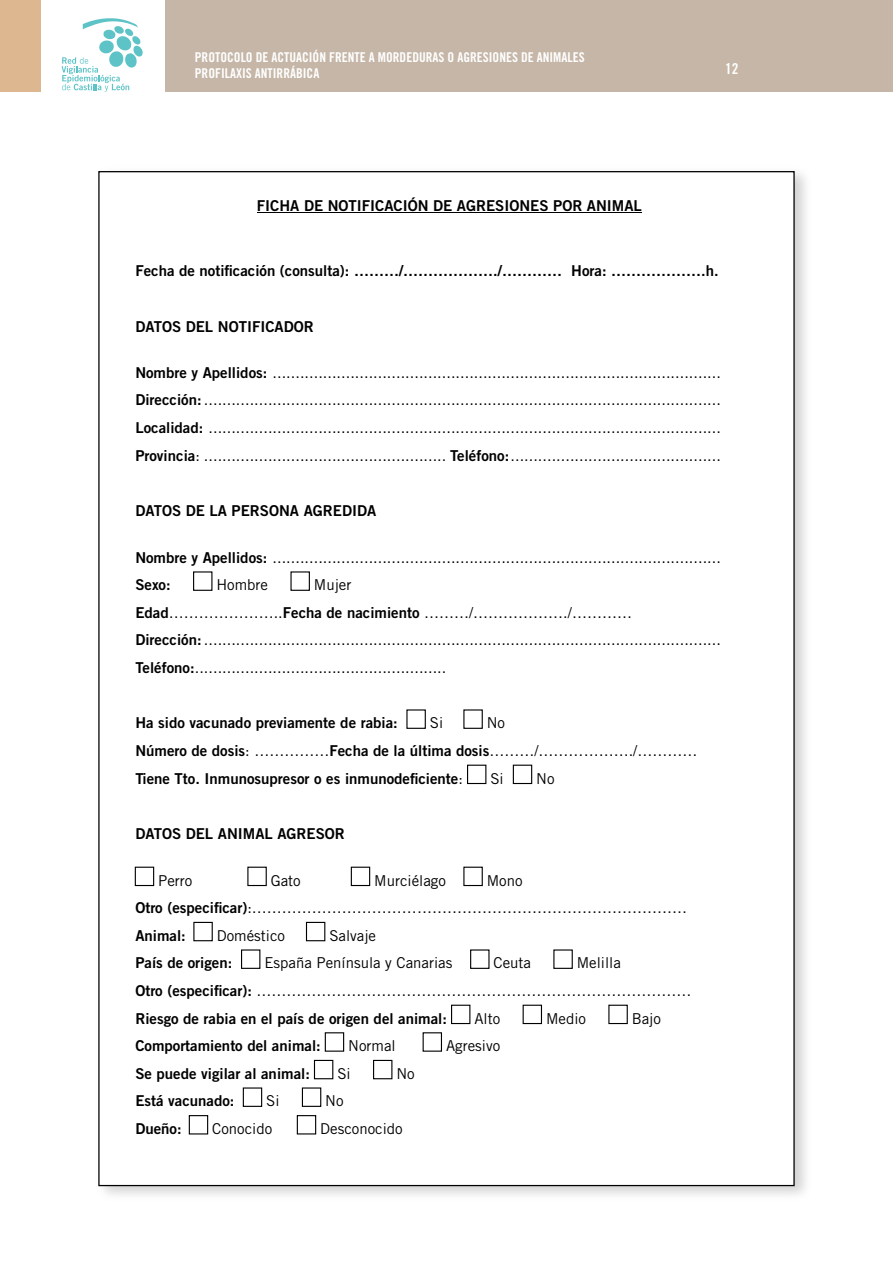
<style>
.page{position:relative;width:893px;height:1263px;background:#fff}
.page>*{position:absolute;margin:0;border:0;box-sizing:border-box;transform-origin:0 0}
.t1{font:15px/27.6px "Trade Gothic LT Std";color:#000}
.t2{font:15px/27.6px "Trade Gothic LT Std Bd 2";color:#000}
.t3{font:15px "Trade Gothic LT Std Bd Cn 20";color:#fff}
.t4{font:13.5px/16.2px "Trade Gothic LT Std Bd Cn 20";color:#fff}
.s1{font-family:"Trade Gothic LT Std Bd 2"}
.s2{font-family:"Trade Gothic LT Std"}
</style>
<div class="page">
<div style="left:98px;top:171px;width:697px;height:1015px;background:#fff;border:1px solid #000"></div>
<div style="left:165px;top:0;width:728px;height:91px;background:#c5b6a7"></div>
<div style="left:0;top:0;width:40px;height:91px;background:#ddb790"></div>
<hr style="left:257px;top:212px;width:385px;height:1px;background:#000">
<div style="left:193px;top:571px;width:19px;height:20px;border:1px solid #000"></div>
<div style="left:290px;top:571px;width:20px;height:20px;border:1px solid #000"></div>
<div style="left:463px;top:709px;width:20px;height:20px;border:1px solid #000"></div>
<div style="left:406px;top:709px;width:20px;height:20px;border:1px solid #000"></div>
<div style="left:467px;top:765px;width:19px;height:19px;border:1px solid #000"></div>
<div style="left:513px;top:765px;width:19px;height:19px;border:1px solid #000"></div>
<div style="left:135px;top:867px;width:19px;height:19px;border:1px solid #000"></div>
<div style="left:247px;top:867px;width:20px;height:19px;border:1px solid #000"></div>
<div style="left:351px;top:867px;width:19px;height:19px;border:1px solid #000"></div>
<div style="left:463px;top:867px;width:20px;height:19px;border:1px solid #000"></div>
<div style="left:193px;top:922px;width:20px;height:19px;border:1px solid #000"></div>
<div style="left:306px;top:922px;width:19px;height:19px;border:1px solid #000"></div>
<div style="left:241px;top:949px;width:19px;height:20px;border:1px solid #000"></div>
<div style="left:553px;top:949px;width:20px;height:20px;border:1px solid #000"></div>
<div style="left:470px;top:949px;width:19px;height:20px;border:1px solid #000"></div>
<div style="left:451px;top:1005px;width:19px;height:19px;border:1px solid #000"></div>
<div style="left:523px;top:1005px;width:19px;height:19px;border:1px solid #000"></div>
<div style="left:608px;top:1005px;width:20px;height:19px;border:1px solid #000"></div>
<div style="left:325px;top:1032px;width:19px;height:20px;border:1px solid #000"></div>
<div style="left:314px;top:1060px;width:19px;height:19px;border:1px solid #000"></div>
<div style="left:373px;top:1060px;width:19px;height:19px;border:1px solid #000"></div>
<div style="left:243px;top:1087px;width:19px;height:20px;border:1px solid #000"></div>
<div style="left:302px;top:1087px;width:19px;height:20px;border:1px solid #000"></div>
<div style="left:189px;top:1115px;width:19px;height:19px;border:1px solid #000"></div>
<div style="left:297px;top:1115px;width:19px;height:19px;border:1px solid #000"></div>
<svg style="left:62px;top:18px;width:81px;height:74px"></svg>
<p class="t4" style="left:195px;top:51px;width:391px">PROTOCOLO DE ACTUACIÓN FRENTE A MORDEDURAS O AGRESIONES DE ANIMALES<br>PROFILAXIS ANTIRRÁBICA</p>
<p class="t3" style="left:725px;top:63px;width:15px">12</p>
<p class="t2" style="left:257px;top:194px;width:386px">FICHA DE NOTIFICACIÓN DE AGRESIONES POR ANIMAL</p>
<p class="t2" style="left:135px;top:259px;width:585px">Fecha de notificación (consulta): ………/………………./………… Hora: ……………….h.</p>
<p class="t2" style="left:135px;top:314px;width:180px">DATOS DEL NOTIFICADOR</p>
<p class="t1" style="left:135px;top:361px;width:587px;text-align:justify"><span class="s1">Nombre y Apellidos:</span> ..................................................................................................<br><span class="s1">Dirección:</span> .................................................................................................................<br><span class="s1">Localidad:</span> ................................................................................................................<br><span class="s1">Provincia</span>: ..................................................... <span class="s1">Teléfono:</span>..............................................</p>
<p class="t2" style="left:135px;top:499px;width:242px">DATOS DE LA PERSONA AGREDIDA</p>
<p class="t1" style="left:135px;top:545px;width:587px"><span class="s1">Nombre y Apellidos:</span> ..................................................................................................</p>
<p class="t2" style="left:135px;top:573px;width:37px">Sexo:</p>
<p class="t1" style="left:216px;top:573px;width:53px">Hombre</p>
<p class="t1" style="left:135px;top:573px;width:587px;text-indent:179px">Mujer<br><span class="s1">Edad</span>…………………..<span class="s1">Fecha de nacimiento</span> ………/………………./…………<br><span class="s1">Dirección:</span> .................................................................................................................<br><span class="s1">Teléfono:</span>.......................................................</p>
<p class="t2" style="left:135px;top:711px;width:264px">Ha sido vacunado previamente de rabia:</p>
<p class="t1" style="left:430px;top:711px;width:15px">Si</p>
<p class="t1" style="left:487px;top:711px;width:20px">No</p>
<p class="t2" style="left:135px;top:739px;width:564px">Número de dosis<span class="s2">: ……………</span>Fecha de la última dosis<span class="s2">………/………………./…………<br></span>Tiene Tto. Inmunosupresor o es inmunodeficiente<span class="s2">:</span></p>
<p class="t1" style="left:490px;top:766px;width:15px">Si</p>
<p class="t1" style="left:536px;top:766px;width:20px">No</p>
<p class="t2" style="left:135px;top:822px;width:211px">DATOS DEL ANIMAL AGRESOR</p>
<p class="t1" style="left:158px;top:868px;width:36px">Perro</p>
<p class="t1" style="left:271px;top:868px;width:31px">Gato</p>
<p class="t1" style="left:374px;top:868px;width:73px">Murciélago</p>
<p class="t1" style="left:135px;top:868px;width:553px;text-indent:351px">Mono<br><span class="s1">Otro (especificar)</span>:……………………………………………………………………………</p>
<p class="t2" style="left:135px;top:923px;width:52px">Animal:</p>
<p class="t1" style="left:217px;top:923px;width:70px">Doméstico</p>
<p class="t1" style="left:329px;top:923px;width:48px">Salvaje</p>
<p class="t2" style="left:135px;top:951px;width:99px">País de origen:</p>
<p class="t1" style="left:264px;top:951px;width:189px">España Península y Canarias</p>
<p class="t1" style="left:494px;top:951px;width:39px">Ceuta</p>
<p class="t1" style="left:135px;top:951px;width:558px;text-indent:441px">Melilla<br><span class="s1">Otro (especificar):</span> ……………………………………………………………………………</p>
<p class="t2" style="left:135px;top:1006px;width:313px">Riesgo de rabia en el país de origen del animal:</p>
<p class="t1" style="left:474px;top:1006px;width:27px">Alto</p>
<p class="t1" style="left:546px;top:1006px;width:42px">Medio</p>
<p class="t1" style="left:632px;top:1006px;width:31px">Bajo</p>
<p class="t2" style="left:135px;top:1034px;width:187px">Comportamiento del animal:</p>
<p class="t1" style="left:348px;top:1034px;width:49px">Normal</p>
<p class="t1" style="left:446px;top:1034px;width:56px">Agresivo</p>
<p class="t2" style="left:135px;top:1061px;width:176px">Se puede vigilar al animal:</p>
<p class="t1" style="left:337px;top:1061px;width:15px">Si</p>
<p class="t1" style="left:396px;top:1061px;width:20px">No</p>
<p class="t2" style="left:135px;top:1089px;width:101px">Está vacunado:</p>
<p class="t1" style="left:266px;top:1089px;width:15px">Si</p>
<p class="t1" style="left:325px;top:1089px;width:20px">No</p>
<p class="t2" style="left:135px;top:1117px;width:48px">Dueño:</p>
<p class="t1" style="left:212px;top:1117px;width:62px">Conocido</p>
<p class="t1" style="left:320px;top:1117px;width:84px">Desconocido</p>
</div>
